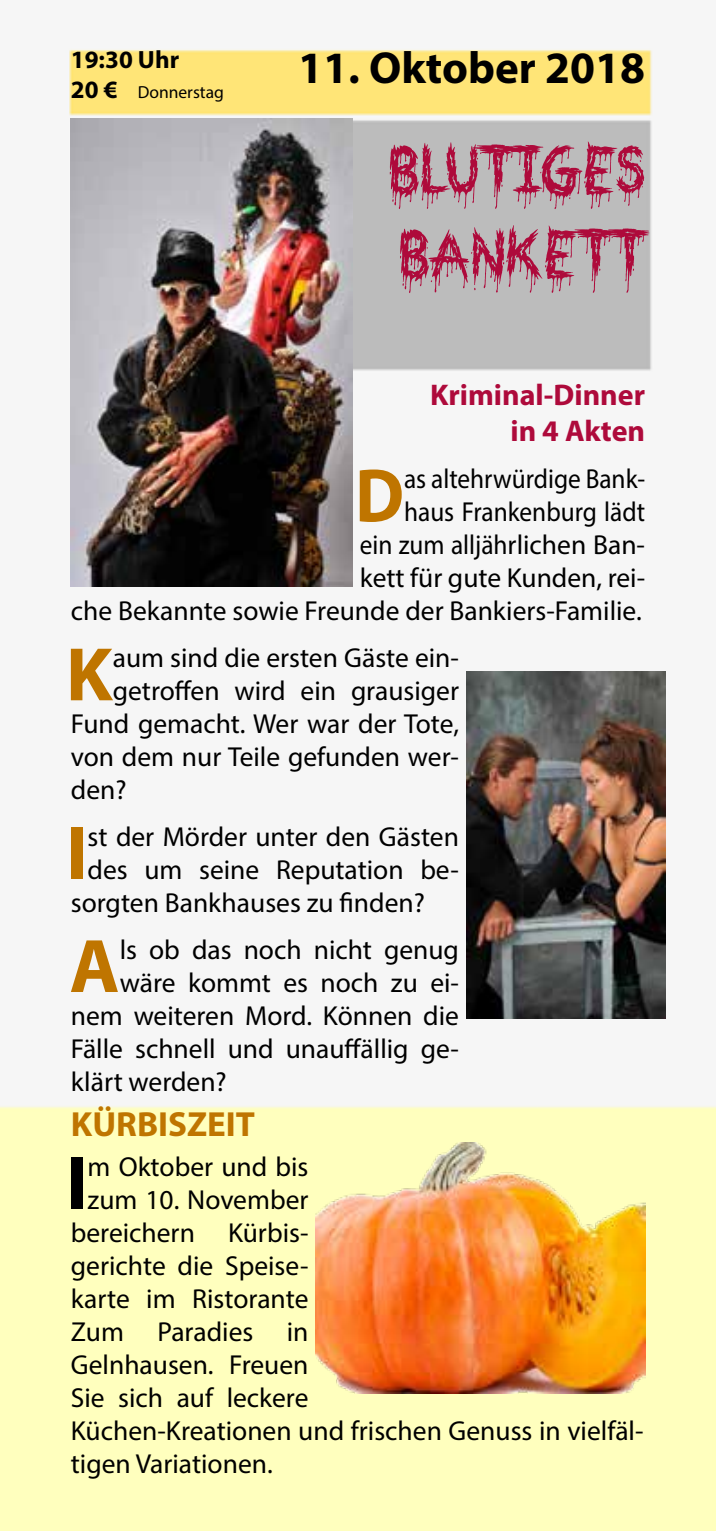
<style>
.page{position:relative;width:716px;height:1531px;background:#fff}
.page>*{position:absolute;margin:0;border:0;box-sizing:border-box;transform-origin:0 0}
.t1{font:700 76.5px "Myriad Pro";color:#bf7500}
.t2{font:700 76.5px "Myriad Pro";color:#000}
.t3{font:700 76.5px "Myriad Pro";color:#bf7500;scale:.92 1}
.t4{font:70px/84px "Bloodthirsty";color:#ae0a3b}
.t5{font:700 45px "Myriad Pro";color:#000}
.t6{font:700 35px "Myriad Pro";color:#bf7500}
.t7{font:700 30px/36px "Myriad Pro";color:#ae0a3b;text-align:right}
.t8{font:27.5px "Myriad Pro";color:#000}
.t9{font:27.5px/33px "Myriad Pro";color:#000;text-align:right;scale:.92 1}
.t10{font:700 25px "Myriad Pro";color:#000}
.t11{font:17.5px "Myriad Pro";color:#000}
.s1{font-weight:700;font-size:25px}
</style>
<div class="page">
<img style="left:0;top:48px;width:716px;height:1483px">
<img style="left:315px;top:1143px;width:330px;height:250px">
<img style="left:71px;top:119px;width:282px;height:467px">
<img style="left:466px;top:671px;width:199px;height:348px">
<p class="t10" style="left:71px;top:44px;width:110px">19:30 Uhr</p>
<p class="t11" style="left:71px;top:82px;width:155px"><span class="s1">20 €</span> Donnerstag</p>
<h3 class="t5" style="left:298px;top:39px;width:348px">11. Oktober 2018</h3>
<h2 class="t4" style="left:389px;top:130px;width:257px">BLUTIGES<br>BANKETT</h2>
<p class="t7" style="left:430px;top:376px;width:217px">Kriminal-Dinner in 4 Akten</p>
<p class="t9" style="left:71px;top:462px;width:625px">as altehrwürdige Bank-<br>haus Frankenburg lädt<br>ein zum alljährlichen Ban-<br>kett für gute Kunden, rei-<br>che Bekannte sowie Freunde der Bankiers-Familie.</p>
<h1 class="t1" style="left:66px;top:625px;width:48px">K</h1>
<p class="t8" style="left:113px;top:641px;width:348px">aum sind die ersten Gäste ein-</p>
<h1 class="t3" style="left:355px;top:446px;width:55px">D</h1>
<p class="t8" style="left:113px;top:674px;width:348px">getroffen wird ein grausiger</p>
<p class="t8" style="left:71px;top:707px;width:390px">Fund gemacht. Wer war der Tote,</p>
<p class="t8" style="left:71px;top:740px;width:389px">von dem nur Teile gefunden wer-</p>
<p class="t8" style="left:71px;top:773px;width:57px">den?</p>
<h1 class="t1" style="left:66px;top:803px;width:23px">I</h1>
<p class="t8" style="left:88px;top:820px;width:373px">st der Mörder unter den Gästen</p>
<p class="t8" style="left:88px;top:853px;width:373px">des um seine Reputation be-</p>
<p class="t8" style="left:71px;top:886px;width:355px">sorgten Bankhauses zu finden?</p>
<h1 class="t1" style="left:70px;top:916px;width:52px">A</h1>
<p class="t8" style="left:120px;top:933px;width:341px">ls ob das noch nicht genug</p>
<p class="t8" style="left:120px;top:966px;width:341px">wäre kommt es noch zu ei-</p>
<p class="t8" style="left:71px;top:999px;width:389px">nem weiteren Mord. Können die</p>
<p class="t8" style="left:71px;top:1032px;width:389px">Fälle schnell und unauffällig ge-</p>
<p class="t8" style="left:71px;top:1065px;width:157px">klärt werden?</p>
<p class="t6" style="left:71px;top:1101px;width:186px">KÜRBISZEIT</p>
<h1 class="t2" style="left:66px;top:1133px;width:23px">I</h1>
<p class="t8" style="left:88px;top:1149px;width:222px">m Oktober und bis</p>
<p class="t8" style="left:88px;top:1182px;width:222px">zum 10. November</p>
<p class="t8" style="left:71px;top:1215px;width:239px">bereichern Kürbis-</p>
<p class="t8" style="left:71px;top:1248px;width:239px">gerichte die Speise-</p>
<p class="t8" style="left:71px;top:1281px;width:239px">karte im Ristorante</p>
<p class="t8" style="left:71px;top:1314px;width:239px">Zum Paradies in</p>
<p class="t8" style="left:71px;top:1347px;width:239px">Gelnhausen. Freuen</p>
<p class="t8" style="left:71px;top:1380px;width:239px">Sie sich auf leckere</p>
<p class="t8" style="left:71px;top:1413px;width:574px">Küchen-Kreationen und frischen Genuss in vielfäl-</p>
<p class="t8" style="left:71px;top:1446px;width:203px">tigen Variationen.</p>
</div>
